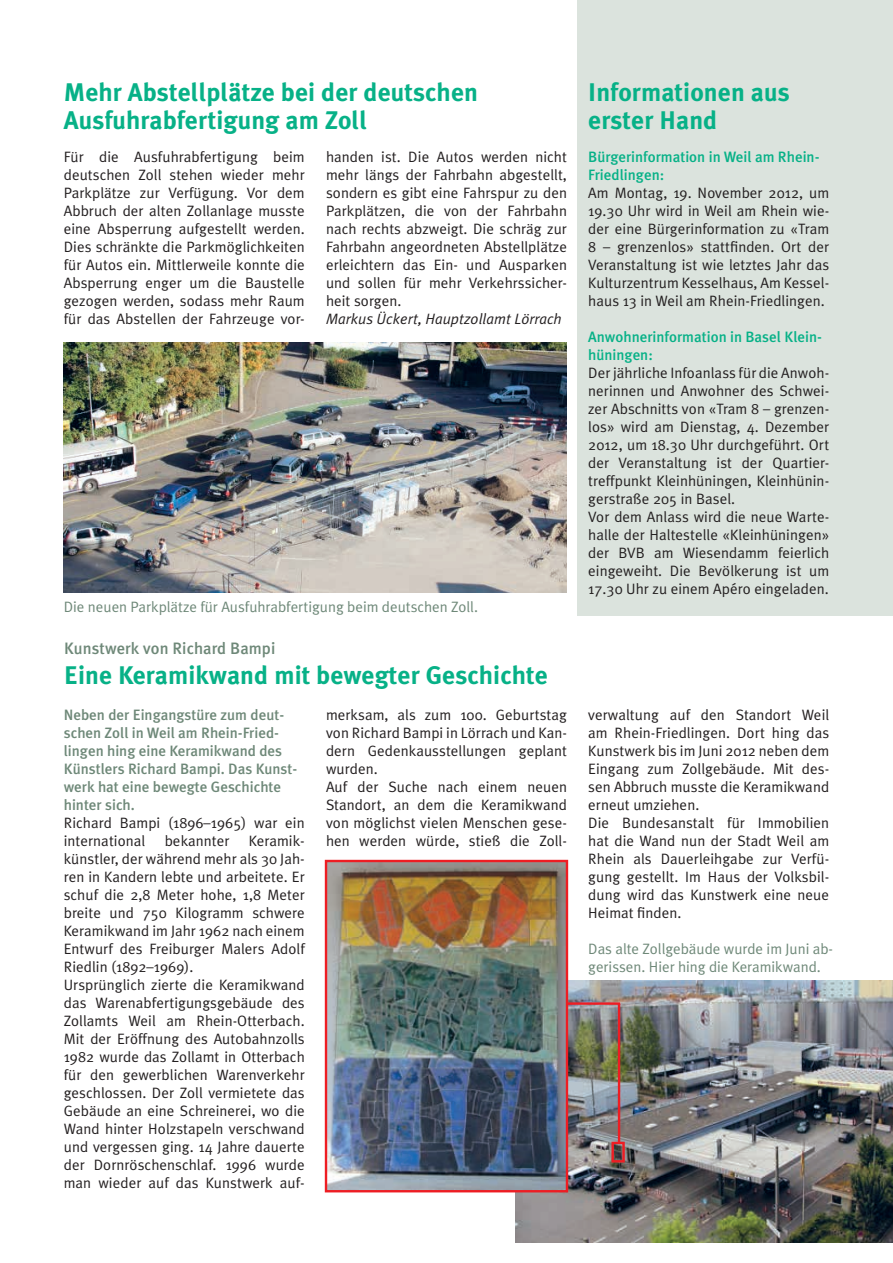
<style>
.page{position:relative;width:893px;height:1263px;background:#fff}
.page>*{position:absolute;margin:0;border:0;box-sizing:border-box;transform-origin:0 0}
.t1{font:700 25.5px/28.5px "Meta Plus";letter-spacing:.005em;color:#07b187}
.t2{font:500 16.5px "Meta Plus";letter-spacing:.005em;color:#6e8878}
.t3{font:15px/18px "Meta Plus Normal";letter-spacing:.005em;color:#231f20}
.t4{font:500 15px/18px "Meta Plus";color:#6e8878}
.t5{font:15px/18px "Meta Plus Normal";color:#6e8878}
.t6{font:500 15px/18px "Meta Plus";color:#07b187}
.t7{font:italic 15px "Meta Plus Normal";letter-spacing:.005em;color:#231f20}
</style>
<div class="page">
<div style="left:577px;top:0;width:316px;height:615px;background:#dbe3dd"></div>
<img style="left:64px;top:342px;width:503px;height:251px">
<img style="left:516px;top:980px;width:377px;height:262px">
<div style="left:611px;top:1142px;width:14px;height:20px;border:2px solid #ee1d23"></div>
<img style="left:328px;top:863px;width:237px;height:326px">
<div style="left:325px;top:860px;width:243px;height:332px;border:2px solid #ee1d23"></div>
<hr style="left:567px;top:1002px;width:53px;height:3px;background:#ee1d23">
<hr style="left:618px;top:1003px;width:2px;height:140px;background:#ee1d23">
<h1 class="t1" style="left:64px;top:77px;width:416px">Mehr Abstellplätze bei der deutschen<br>Ausfuhrabfertigung am Zoll</h1>
<p class="t3" style="left:64px;top:148px;width:242px;text-align:justify">Für die Ausfuhrabfertigung beim deutschen Zoll stehen wieder mehr Parkplätze zur Verfügung. Vor dem Abbruch der alten Zollanlage musste eine Absperrung aufgestellt werden.<br>Dies schränkte die Parkmöglichkeiten für Autos ein. Mittlerweile konnte die Absperrung enger um die Baustelle gezogen werden, sodass mehr Raum für das Abstellen der Fahrzeuge vor-</p>
<p class="t3" style="left:326px;top:148px;width:242px;text-align:justify">handen ist. Die Autos werden nicht mehr längs der Fahrbahn abgestellt, sondern es gibt eine Fahrspur zu den Parkplätzen, die von der Fahrbahn nach rechts abzweigt. Die schräg zur Fahrbahn angeordneten Abstellplätze erleichtern das Ein- und Ausparken und sollen für mehr Verkehrssicher&shy;heit sorgen.</p>
<p class="t7" style="left:326px;top:310px;width:237px">Markus Ückert, Hauptzollamt Lörrach</p>
<p class="t5" style="left:64px;top:598px;width:416px">Die neuen Parkplätze für Ausfuhrabfertigung beim deutschen Zoll.</p>
<p class="t2" style="left:64px;top:639px;width:213px">Kunstwerk von Richard Bampi</p>
<h1 class="t1" style="left:64px;top:661px;width:485px">Eine Keramikwand mit bewegter Geschichte</h1>
<p class="t4" style="left:64px;top:706px;width:235px">Neben der Eingangstüre zum deut&shy;schen Zoll in Weil am Rhein-Fried&shy;lingen hing eine Keramikwand des<br>Künstlers Richard Bampi. Das Kunst&shy;werk hat eine bewegte Geschichte hinter sich.</p>
<p class="t3" style="left:64px;top:814px;width:242px">Richard Bampi (1896–1965) war ein international</p>
<p class="t3" style="left:326px;top:706px;width:242px">merksam, als zum 100. Geburtstag von Richard Bampi in Lörrach und Kan&shy;dern Gedenkausstellungen geplant wurden.<br>Auf der Suche nach einem neuen<br>Standort, an dem die Keramikwand von möglichst vielen Menschen gese&shy;hen werden würde, stieß die Zoll-</p>
<p class="t3" style="left:64px;top:832px;width:242px;text-indent:185px">Keramik&shy;künstler, der während mehr als 30 Jah&shy;ren in Kandern lebte und arbeitete. Er schuf die 2,8 Meter hohe, 1,8 Meter breite und 750 Kilogramm schwere Keramikwand im Jahr 1962 nach einem Entwurf des Freiburger Malers Adolf Riedlin (1892–1969).<br>Ursprünglich zierte die Keramikwand das Warenabfertigungsgebäude des Zollamts Weil am Rhein-Otterbach.<br>Mit der Eröffnung des Autobahnzolls 1982 wurde das Zollamt in Otterbach für den gewerblichen Warenverkehr geschlossen. Der Zoll vermietete das Gebäude an eine Schreinerei, wo die Wand hinter Holzstapeln verschwand und vergessen ging. 14 Jahre dauerte der Dornröschenschlaf. 1996 wurde man wieder auf das Kunstwerk auf-</p>
<p class="t3" style="left:165px;top:832px;width:66px">bekannter</p>
<h1 class="t1" style="left:588px;top:77px;width:203px">Informationen aus erster Hand</h1>
<p class="t6" style="left:588px;top:148px;width:233px">Bürgerinformation in Weil am Rhein-<br>Friedlingen:</p>
<p class="t3" style="left:588px;top:184px;width:242px;text-align:justify">Am Montag, 19. November 2012, um 19.30 Uhr wird in Weil am Rhein wie&shy;der eine Bürgerinformation zu «Tram 8 – grenzenlos» stattfinden. Ort der Veranstaltung ist wie letztes Jahr das Kulturzentrum Kesselhaus, Am Kessel&shy;haus 13 in Weil am Rhein-Friedlingen.</p>
<p class="t6" style="left:588px;top:328px;width:235px">Anwohnerinformation in Basel Klein&shy;hüningen:</p>
<p class="t3" style="left:588px;top:364px;width:242px">Der jährliche Infoanlass für die Anwoh&shy;nerinnen und Anwohner des Schwei&shy;zer Abschnitts von «Tram 8 – grenzen&shy;los» wird am Dienstag, 4. Dezember 2012, um 18.30 Uhr durchgeführt. Ort der Veranstaltung ist der Quartier&shy;treffpunkt Kleinhüningen, Kleinhünin&shy;gerstraße 205 in Basel.<br>Vor dem Anlass wird die neue Warte&shy;halle der Haltestelle «Kleinhüningen» der BVB am Wiesendamm feierlich eingeweiht. Die Bevölkerung ist um 17.30 Uhr zu einem Apéro eingeladen.</p>
<p class="t3" style="left:588px;top:706px;width:242px">verwaltung auf den Standort Weil am Rhein-Friedlingen. Dort hing das<br>Kunstwerk bis im Juni 2012 neben dem<br>Eingang zum Zollgebäude. Mit des&shy;sen Abbruch musste die Keramikwand erneut umziehen.<br>Die Bundesanstalt für Immobilien hat die Wand nun der Stadt Weil am<br>Rhein als Dauerleihgabe zur Verfü&shy;gung gestellt. Im Haus der Volksbil&shy;dung wird das Kunstwerk eine neue<br>Heimat finden.</p>
<p class="t5" style="left:588px;top:940px;width:246px">Das alte Zollgebäude wurde im Juni ab&shy;gerissen. Hier hing die Keramikwand.</p>
</div>
